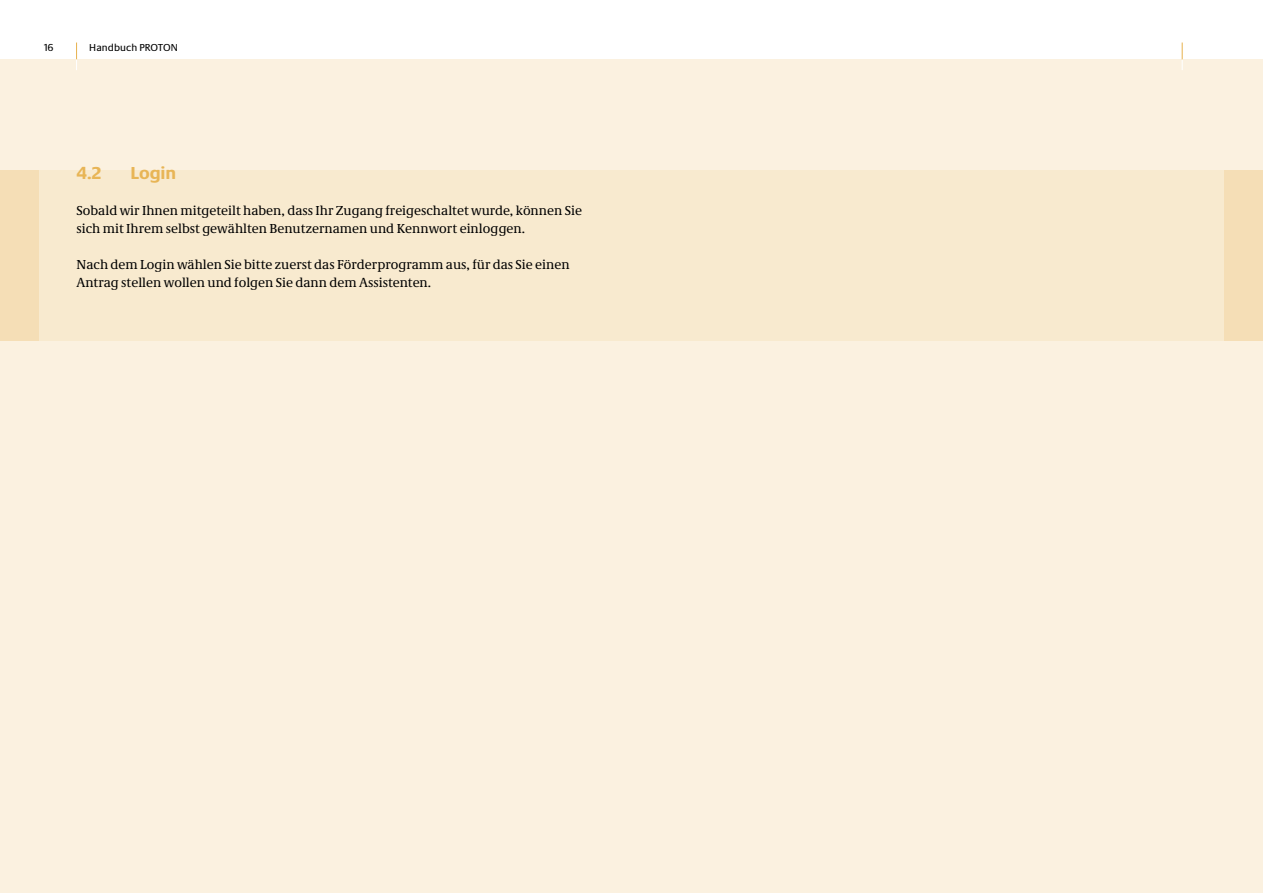
<style>
.page{position:relative;width:1263px;height:893px;background:#fff}
.page>*{position:absolute;margin:0;border:0;box-sizing:border-box;transform-origin:0 0}
.t1{font:700 18px "Neue Praxis";color:#e8b556}
.t2{font:13.5px/18px "Neue Demos";color:#000}
.t3{font:10.5px "Neue Praxis";letter-spacing:.01em;color:#000}
</style>
<div class="page">
<div style="left:0;top:60px;width:1263px;height:833px;background:#fbf1e0"></div>
<div style="left:0;top:170px;width:1263px;height:170px;background:#f8eacf"></div>
<svg style="left:76px;top:43px;width:1px;height:27px"></svg>
<div style="left:0;top:170px;width:38px;height:170px;background:#f5deb6"></div>
<div style="left:1225px;top:170px;width:38px;height:170px;background:#f5deb6"></div>
<svg style="left:1182px;top:43px;width:1px;height:27px"></svg>
<p class="t3" style="left:44px;top:41px;width:11px">16</p>
<p class="t3" style="left:89px;top:41px;width:90px">Handbuch PROTON</p>
<h1 class="t1" style="left:77px;top:162px;width:26px">4.2</h1>
<h1 class="t1" style="left:131px;top:162px;width:47px">Login</h1>
<p class="t2" style="left:77px;top:201px;width:507px">Sobald wir Ihnen mitgeteilt haben, dass Ihr Zugang freigeschaltet wurde, können Sie sich mit Ihrem selbst gewählten Benutzernamen und Kennwort einloggen.</p>
<p class="t2" style="left:77px;top:255px;width:495px">Nach dem Login wählen Sie bitte zuerst das Förderprogramm aus, für das Sie einen<br>Antrag stellen wollen und folgen Sie dann dem Assistenten.</p>
</div>
